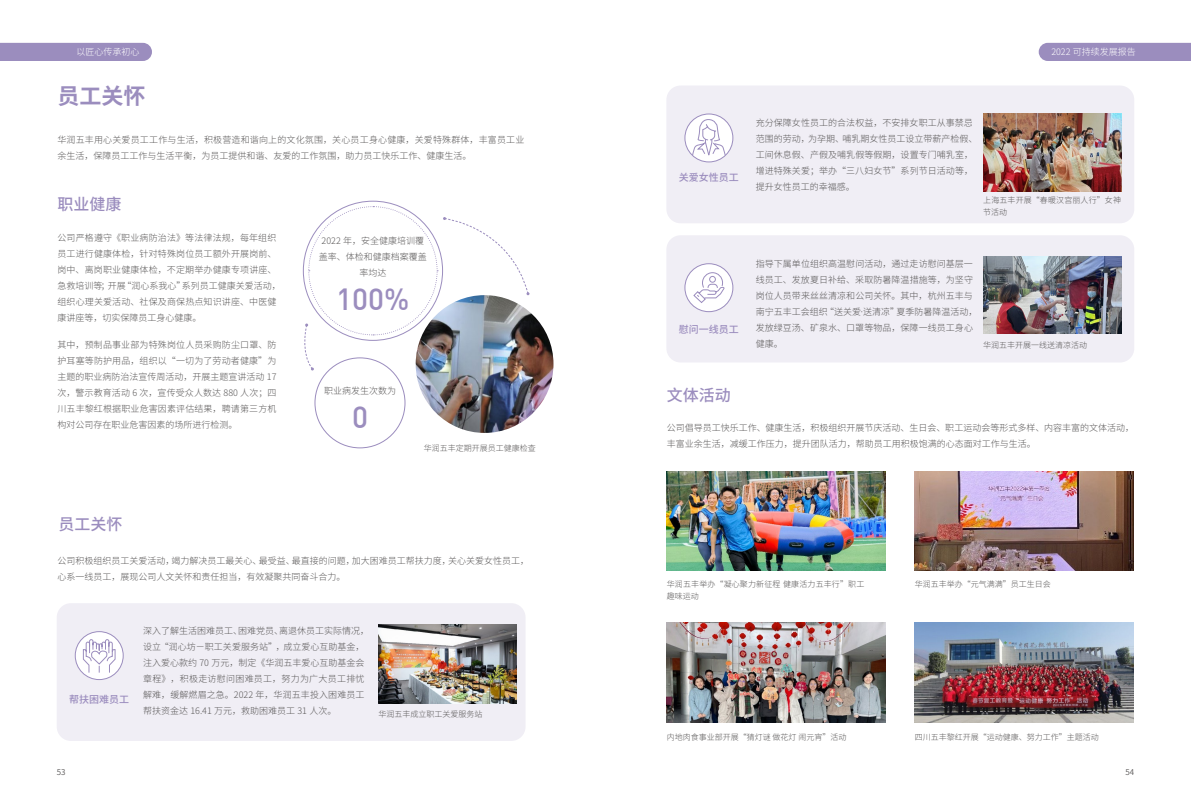
<style>
.page{position:relative;width:1191px;height:808px;background:#fff}
.page>*{position:absolute;margin:0;border:0;box-sizing:border-box;transform-origin:0 0}
.t1{font:500 30px "DIN";color:#9b8dbe}
.t2{font:700 22px "Source Han Sans CN";color:#9b8dbe}
.t3{font:500 16px "Source Han Sans CN";color:#9b8dbe}
.t4{font:500 10px "Source Han Sans CN";color:#9b8dbe}
.t5{font:300 9px/16px "Source Han Sans CN";color:#595757}
.t6{font:300 9px/16px "Source Han Sans CN";letter-spacing:.02em;color:#595757}
.t7{font:300 9px "Source Han Sans CN";color:#fff}
.t8{font:300 8px/12px "Source Han Sans CN";color:#595757}
.t9{font:300 8px/12px "Source Han Sans CN";letter-spacing:.02em;color:#595757}
.t10{font:8px "Source Han Sans CN";color:#595757}
</style>
<div class="page">
<div style="left:1038px;top:43px;width:153px;height:18px;background:#9b8dbe"></div>
<div style="left:0;top:43px;width:152px;height:18px;background:#9b8dbe"></div>
<div style="left:57px;top:603px;width:468px;height:138px;background:#f0eef5;border-radius:14px"></div>
<div style="left:666px;top:86px;width:468px;height:137px;background:#f0eef5;border-radius:14px"></div>
<div style="left:666px;top:235px;width:468px;height:127px;background:#f0eef5;border-radius:14px"></div>
<img style="left:378px;top:624px;width:138px;height:80px">
<img style="left:983px;top:256px;width:138px;height:78px">
<img style="left:983px;top:113px;width:138px;height:78px">
<img style="left:667px;top:471px;width:218px;height:99px">
<img style="left:667px;top:622px;width:218px;height:101px">
<img style="left:914px;top:471px;width:219px;height:99px">
<img style="left:914px;top:622px;width:219px;height:101px">
<img style="left:416px;top:295px;width:137px;height:138px;border-radius:69px">
<div style="left:75px;top:632px;width:48px;height:47px;background:#fff;border-radius:50%"></div>
<div style="left:75px;top:631px;width:49px;height:49px;border:1px solid #9b8dbe;border-radius:50%"></div>
<svg style="left:685px;top:114px;width:48px;height:48px"></svg>
<div style="left:684px;top:113px;width:49px;height:49px;border:1px solid #9b8dbe;border-radius:50%"></div>
<div style="left:685px;top:264px;width:48px;height:48px;background:#fff;border-radius:50%"></div>
<div style="left:684px;top:263px;width:49px;height:49px;border:1px solid #9b8dbe;border-radius:50%"></div>
<svg style="left:302px;top:206px;width:227px;height:164px"></svg>
<svg style="left:82px;top:639px;width:34px;height:35px"></svg>
<svg style="left:691px;top:119px;width:35px;height:40px"></svg>
<svg style="left:693px;top:272px;width:32px;height:31px"></svg>
<p class="t7" style="left:77px;top:47px;width:64px">以匠心传承初心</p>
<p class="t7" style="left:1051px;top:47px;width:86px">2022 可持续发展报告</p>
<h2 class="t2" style="left:57px;top:84px;width:90px">员工关怀</h2>
<p class="t6" style="left:57px;top:132px;width:468px">华润五丰用心关爱员工工作与生活，积极营造和谐向上的文化氛围，关心员工身心健康，关爱特殊群体，丰富员工业余生活，保障员工工作与生活平衡，为员工提供和谐、友爱的工作氛围，助力员工快乐工作、健康生活。</p>
<h3 class="t3" style="left:57px;top:195px;width:66px">职业健康</h3>
<p class="t5" style="left:57px;top:230px;width:225px">公司严格遵守《职业病防治法》等法律法规，每年组织员工进行健康体检，针对特殊岗位员工额外开展岗前、岗中、离岗职业健康体检，不定期举办健康专项讲座、急救培训等；开展“润心系我心”系列员工健康关爱活动，组织心理关爱活动、社保及商保热点知识讲座、中医健康讲座等，切实保障员工身心健康。</p>
<p class="t5" style="left:57px;top:337px;width:221px;text-align:justify">其中，预制品事业部为特殊岗位人员采购防尘口罩、防护耳塞等防护用品，组织以“一切为了劳动者健康”为主题的职业病防治法宣传周活动，开展主题宣讲活动 17次，警示教育活动 6 次，宣传受众人数达 880 人次；四川五丰黎红根据职业危害因素评估结果，聘请第三方机构对公司存在职业危害因素的场所进行检测。</p>
<h3 class="t3" style="left:58px;top:515px;width:66px">员工关怀</h3>
<p class="t5" style="left:319px;top:233px;width:109px;text-align:center">2022 年，安全健康培训覆盖率、体检和健康档案覆盖率均达</p>
<h1 class="t1" style="left:336px;top:280px;width:75px">100%</h1>
<p class="t5" style="left:324px;top:383px;width:73px">职业病发生次数为</p>
<h1 class="t1" style="left:352px;top:398px;width:17px">0</h1>
<p class="t8" style="left:424px;top:443px;width:113px">华润五丰定期开展员工健康检查</p>
<p class="t5" style="left:57px;top:553px;width:473px">公司积极组织员工关爱活动，竭力解决员工最关心、最受益、最直接的问题，加大困难员工帮扶力度，关心关爱女性员工，心系一线员工，展现公司人文关怀和责任担当，有效凝聚共同奋斗合力。</p>
<p class="t4" style="left:69px;top:693px;width:61px">帮扶困难员工</p>
<p class="t5" style="left:143px;top:623px;width:227px">深入了解生活困难员工、困难党员、离退休员工实际情况，设立“润心坊－职工关爱服务站”，成立爱心互助基金，注入爱心款约 70 万元，制定《华润五丰爱心互助基金会章程》，积极走访慰问困难员工，努力为广大员工排忧解难，缓解燃眉之急。2022 年，华润五丰投入困难员工帮扶资金达 16.41 万元，救助困难员工 31 人次。</p>
<p class="t8" style="left:378px;top:708px;width:105px">华润五丰成立职工关爱服务站</p>
<p class="t4" style="left:679px;top:171px;width:61px">关爱女性员工</p>
<p class="t4" style="left:679px;top:323px;width:61px">慰问一线员工</p>
<h3 class="t3" style="left:666px;top:386px;width:65px">文体活动</h3>
<p class="t5" style="left:755px;top:115px;width:223px">充分保障女性员工的合法权益，不安排女职工从事禁忌范围的劳动，为孕期、哺乳期女性员工设立带薪产检假、工间休息假、产假及哺乳假等假期，设置专门哺乳室，增进特殊关爱；举办“三八妇女节”系列节日活动等，提升女性员工的幸福感。</p>
<p class="t8" style="left:983px;top:195px;width:139px">上海五丰开展“春暖汉宫丽人行”女神节活动</p>
<p class="t5" style="left:755px;top:255px;width:223px">指导下属单位组织高温慰问活动，通过走访慰问基层一线员工、发放夏日补给、采取防暑降温措施等，为坚守岗位人员带来丝丝清凉和公司关怀。其中，杭州五丰与南宁五丰工会组织“送关爱·送清凉”夏季防暑降温活动，发放绿豆汤、矿泉水、口罩等物品，保障一线员工身心健康。</p>
<p class="t8" style="left:983px;top:339px;width:105px">华润五丰开展一线送清凉活动</p>
<p class="t5" style="left:666px;top:420px;width:469px">公司倡导员工快乐工作、健康生活，积极组织开展节庆活动、生日会、职工运动会等形式多样、内容丰富的文体活动，丰富业余生活，减缓工作压力，提升团队活力，帮助员工用积极饱满的心态面对工作与生活。</p>
<p class="t9" style="left:667px;top:578px;width:199px">华润五丰举办“凝心聚力新征程健康活力五丰行”职工趣味运动</p>
<p class="t8" style="left:914px;top:578px;width:137px">华润五丰举办“元气满满”员工生日会</p>
<p class="t8" style="left:667px;top:731px;width:181px">内地肉食事业部开展“猜灯谜做花灯闹元宵”活动</p>
<p class="t8" style="left:914px;top:731px;width:185px">四川五丰黎红开展“运动健康、努力工作”主题活动</p>
<p class="t10" style="left:57px;top:768px;width:10px">53</p>
<p class="t10" style="left:1125px;top:768px;width:10px">54</p>
</div>
